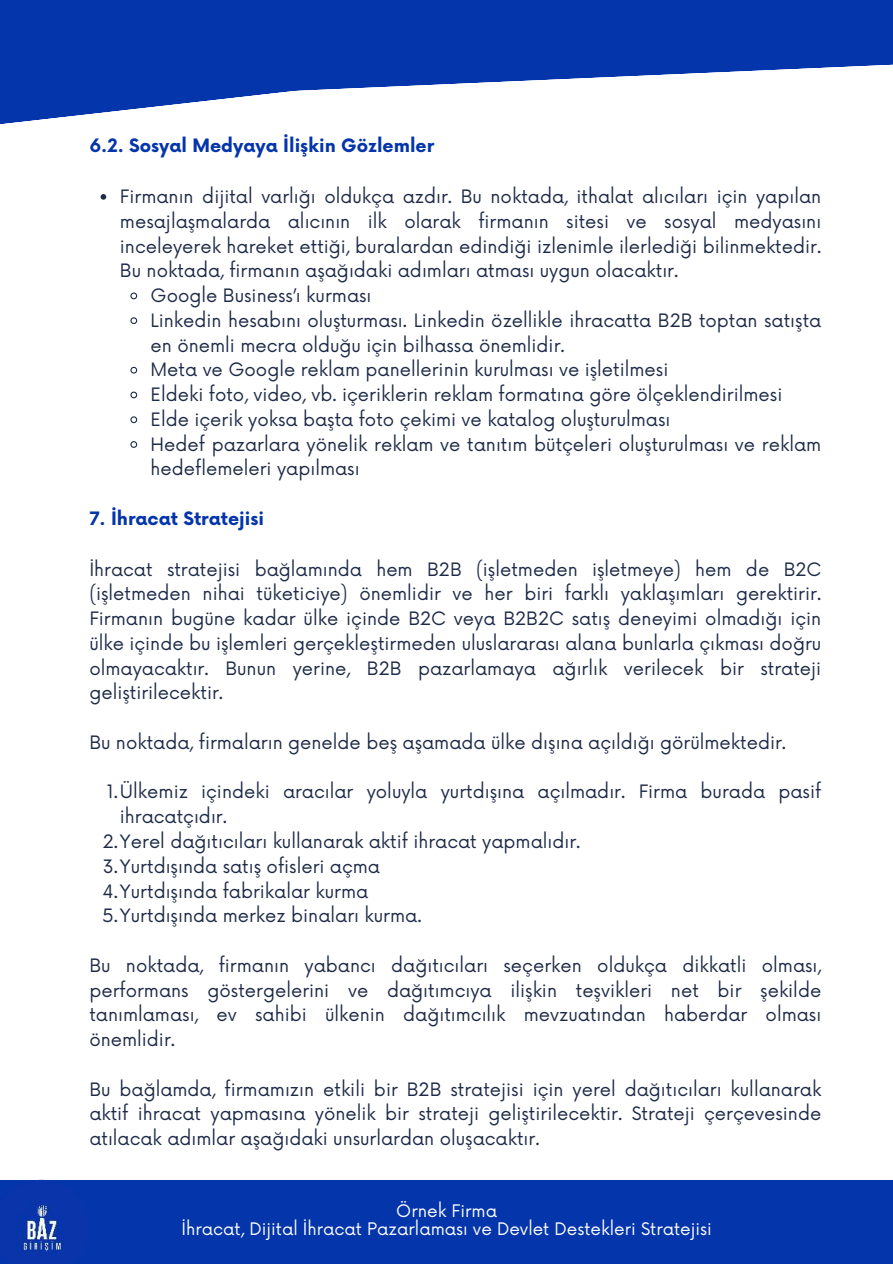
<style>
.page{position:relative;width:893px;height:1264px;background:#fff}
.page>*{position:absolute;margin:0;border:0;box-sizing:border-box;transform-origin:0 0}
.t1{font:18px/24.8px "Now";color:#1e2b48;text-align:justify}
.t2{font:700 18px "Now";color:#0435aa}
.t3{font:16.8px/18px "Now";color:#fff;text-align:center}
</style>
<div class="page">
<div style="left:0;top:1179px;width:892px;height:84px;background:#0435aa"></div>
<svg style="left:101px;top:194px;width:5px;height:6px"></svg>
<svg style="left:130px;top:292px;width:8px;height:8px"></svg>
<svg style="left:130px;top:317px;width:8px;height:7px"></svg>
<svg style="left:130px;top:366px;width:8px;height:8px"></svg>
<svg style="left:130px;top:391px;width:8px;height:8px"></svg>
<svg style="left:130px;top:416px;width:8px;height:8px"></svg>
<svg style="left:130px;top:441px;width:8px;height:7px"></svg>
<img style="left:0;top:1179px;width:89px;height:76px">
<svg style="left:0;top:0;width:892px;height:124px;fill:#0435aa"></svg>
<p class="t2" style="left:89px;top:132px;width:346px">6.2. Sosyal Medyaya İlişkin Gözlemler</p>
<p class="t1" style="left:120px;top:183px;width:702px">Firmanın dijital varlığı oldukça azdır. Bu noktada, ithalat alıcıları için yapılan</p>
<p class="t1" style="left:120px;top:208px;width:702px">mesajlaşmalarda alıcının ilk olarak firmanın sitesi ve sosyal medyasını</p>
<p class="t1" style="left:120px;top:232px;width:702px">inceleyerek hareket ettiği, buralardan edindiği izlenimle ilerlediği bilinmektedir.</p>
<p class="t1" style="left:120px;top:257px;width:560px">Bu noktada, firmanın aşağıdaki adımları atması uygun olacaktır.</p>
<p class="t1" style="left:150px;top:282px;width:222px">Google Business’ı kurması</p>
<p class="t1" style="left:150px;top:307px;width:672px">Linkedin hesabını oluşturması. Linkedin özellikle ihracatta B2B toptan satışta</p>
<p class="t1" style="left:150px;top:331px;width:415px">en önemli mecra olduğu için bilhassa önemlidir.</p>
<p class="t1" style="left:150px;top:356px;width:519px">Meta ve Google reklam panellerinin kurulması ve işletilmesi</p>
<p class="t1" style="left:150px;top:381px;width:633px">Eldeki foto, video, vb. içeriklerin reklam formatına göre ölçeklendirilmesi</p>
<p class="t1" style="left:150px;top:406px;width:521px">Elde içerik yoksa başta foto çekimi ve katalog oluşturulması</p>
<p class="t1" style="left:150px;top:430px;width:672px">Hedef pazarlara yönelik reklam ve tanıtım bütçeleri oluşturulması ve reklam</p>
<p class="t1" style="left:150px;top:455px;width:211px">hedeflemeleri yapılması</p>
<p class="t2" style="left:89px;top:505px;width:176px">7. İhracat Stratejisi</p>
<p class="t1" style="left:89px;top:555px;width:733px">İhracat stratejisi bağlamında hem B2B (işletmeden işletmeye) hem de B2C (işletmeden nihai tüketiciye) önemlidir ve her biri farklı yaklaşımları gerektirir.<br>Firmanın bugüne kadar ülke içinde B2C veya B2B2C satış deneyimi olmadığı için ülke içinde bu işlemleri gerçekleştirmeden uluslararası alana bunlarla çıkması doğru olmayacaktır. Bunun yerine, B2B pazarlamaya ağırlık verilecek bir strateji geliştirilecektir.</p>
<p class="t1" style="left:89px;top:728px;width:698px">Bu noktada, firmaların genelde beş aşamada ülke dışına açıldığı görülmektedir.</p>
<p class="t1" style="left:107px;top:778px;width:715px">1.Ülkemiz içindeki aracılar yoluyla yurtdışına açılmadır. Firma burada pasif</p>
<p class="t1" style="left:120px;top:803px;width:109px">ihracatçıdır.</p>
<p class="t1" style="left:103px;top:827px;width:479px">2.Yerel dağıtıcıları kullanarak aktif ihracat yapmalıdır.</p>
<p class="t1" style="left:103px;top:852px;width:279px">3.Yurtdışında satış ofisleri açma</p>
<p class="t1" style="left:103px;top:877px;width:267px">4.Yurtdışında fabrikalar kurma</p>
<p class="t1" style="left:102px;top:902px;width:320px">5.Yurtdışında merkez binaları kurma.</p>
<p class="t1" style="left:89px;top:951px;width:733px">Bu noktada, firmanın yabancı dağıtıcıları seçerken oldukça dikkatli olması, performans göstergelerini ve dağıtımcıya ilişkin teşvikleri net bir şekilde tanımlaması, ev sahibi ülkenin dağıtımcılık mevzuatından haberdar olması önemlidir.</p>
<p class="t1" style="left:89px;top:1075px;width:733px">Bu bağlamda, firmamızın etkili bir B2B stratejisi için yerel dağıtıcıları kullanarak aktif ihracat yapmasına yönelik bir strateji geliştirilecektir. Strateji çerçevesinde atılacak adımlar aşağıdaki unsurlardan oluşacaktır.</p>
<p class="t3" style="left:181px;top:1200px;width:532px">Örnek Firma<br>İhracat, Dijital İhracat Pazarlaması ve Devlet Destekleri Stratejisi</p>
</div>
